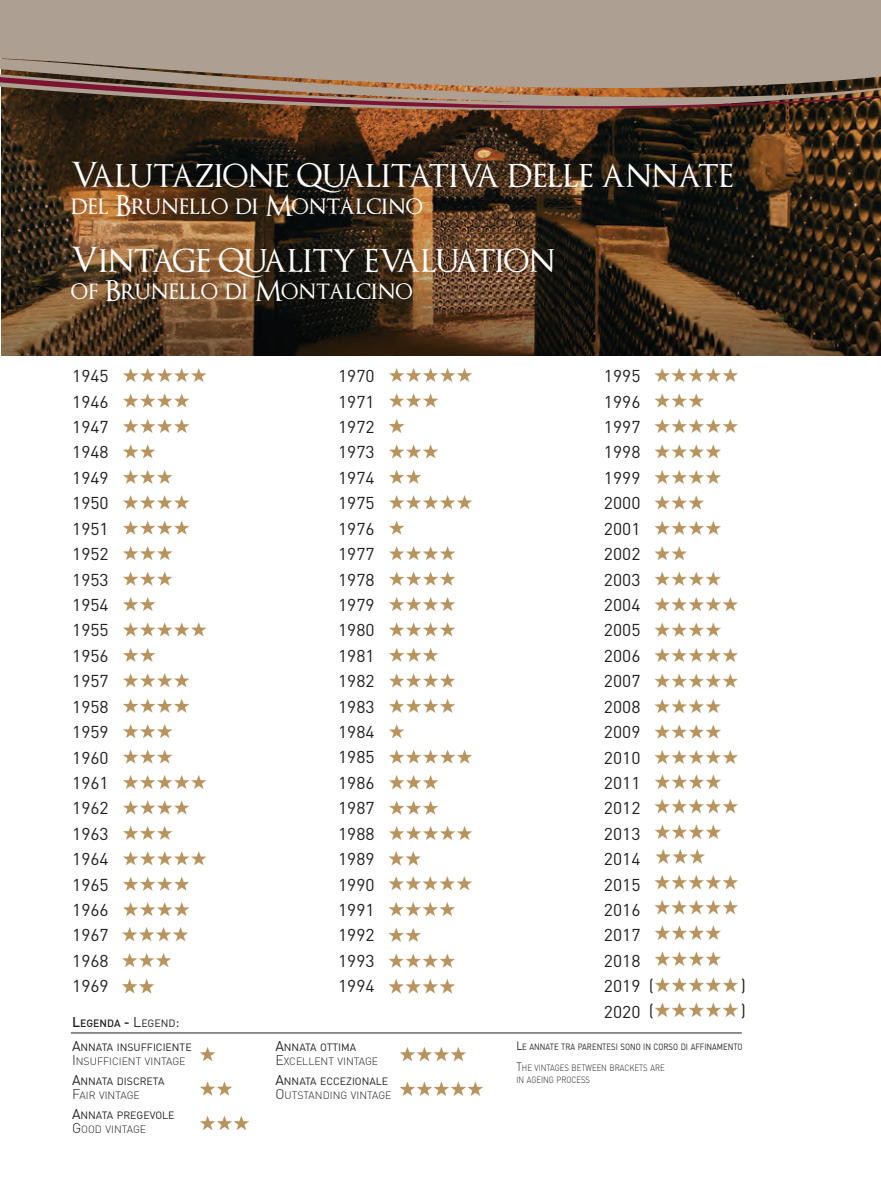
<style>
.page{position:relative;width:881px;height:1180px;background:#fff}
.page>*{position:absolute;margin:0;border:0;box-sizing:border-box;transform-origin:0 0}
.t1{font:31px "Optimus Princeps";color:#fff}
.t2{font:28px "Optimus Princeps";color:#fff}
.t3{font:17px/25.4px "DIN";color:#231f20}
.t4{font:10.4px "DIN";color:#231f20}
.t5{font:300 10.4px "DIN";color:#231f20}
.t6{font:500 10.4px "DIN";color:#231f20}
.t7{font:9px "DIN";color:#231f20;scale:.86 1}
.t8{font:300 9px/12px "DIN";color:#231f20;scale:.86 1}
.s1{font-size:34px}
.s2{font-size:14px}
.s3{font-weight:400;font-size:14px}
.s4{font-weight:400}
.s5{font-size:12px}
</style>
<div class="page">
<div style="left:1px;top:0;width:879px;height:355px;background:#231f20;opacity:.15"></div>
<svg style="left:0;top:20px;width:880px;height:94px;background:#755d49"></svg>
<svg style="left:0;top:27px;width:880px;height:84px;background:#998475"></svg>
<div style="left:0;top:0;width:880px;height:20px;background:#ada092"></div>
<div style="left:262px;top:0;width:618px;height:33px;background:#ada092"></div>
<hr style="left:71px;top:1032px;width:670px;height:1px;background:#231f20">
<img style="left:200px;top:1047px;width:49px;height:81px">
<img style="left:399px;top:1047px;width:83px;height:49px">
<img style="left:124px;top:368px;width:83px;height:547px">
<img style="left:389px;top:368px;width:83px;height:471px">
<img style="left:122px;top:927px;width:66px;height:40px">
<img style="left:122px;top:979px;width:33px;height:15px">
<img style="left:655px;top:774px;width:66px;height:15px">
<img style="left:655px;top:824px;width:66px;height:40px">
<img style="left:654px;top:368px;width:83px;height:395px">
<img style="left:388px;top:876px;width:83px;height:92px">
<img style="left:388px;top:979px;width:67px;height:15px">
<img style="left:388px;top:851px;width:33px;height:15px">
<img style="left:654px;top:799px;width:83px;height:15px">
<img style="left:654px;top:875px;width:83px;height:15px">
<img style="left:655px;top:977px;width:82px;height:40px">
<img style="left:655px;top:925px;width:66px;height:41px">
<img style="left:654px;top:900px;width:83px;height:15px">
<p class="t1" style="left:71px;top:160px;width:664px"><span class="s1">V</span>ALUTAZIONE QUALITATIVA DELLE ANNATE</p>
<p class="t2" style="left:71px;top:191px;width:353px">del Brunello di Montalcino</p>
<p class="t1" style="left:71px;top:245px;width:485px"><span class="s1">V</span>INTAGE QUALITY EVALUATION</p>
<p class="t2" style="left:71px;top:276px;width:343px">of Brunello di Montalcino</p>
<p class="t3" style="left:72px;top:365px;width:38px">1945</p>
<p class="t3" style="left:72px;top:391px;width:38px">1946</p>
<p class="t3" style="left:72px;top:416px;width:38px">1947</p>
<p class="t3" style="left:72px;top:441px;width:38px">1948</p>
<p class="t3" style="left:72px;top:467px;width:38px">1949</p>
<p class="t3" style="left:72px;top:492px;width:38px">1950</p>
<p class="t3" style="left:72px;top:517px;width:38px">1951</p>
<p class="t3" style="left:72px;top:543px;width:38px">1952</p>
<p class="t3" style="left:72px;top:568px;width:38px">1953</p>
<p class="t3" style="left:72px;top:594px;width:38px">1954</p>
<p class="t3" style="left:72px;top:619px;width:38px">1955</p>
<p class="t3" style="left:72px;top:644px;width:38px">1956</p>
<p class="t3" style="left:72px;top:670px;width:38px">1957</p>
<p class="t3" style="left:72px;top:695px;width:38px">1958</p>
<p class="t3" style="left:72px;top:721px;width:38px">1959</p>
<p class="t3" style="left:72px;top:746px;width:38px">1960</p>
<p class="t3" style="left:72px;top:771px;width:38px">1961</p>
<p class="t3" style="left:72px;top:797px;width:38px">1962</p>
<p class="t3" style="left:72px;top:822px;width:38px">1963</p>
<p class="t3" style="left:72px;top:848px;width:38px">1964</p>
<p class="t3" style="left:72px;top:873px;width:38px">1965</p>
<p class="t3" style="left:72px;top:898px;width:38px">1966</p>
<p class="t3" style="left:72px;top:924px;width:38px">1967</p>
<p class="t3" style="left:72px;top:949px;width:38px">1968</p>
<p class="t3" style="left:72px;top:975px;width:38px">1969</p>
<p class="t6" style="left:72px;top:1019px;width:109px"><span class="s2">L</span>EGENDA <span class="s2">-</span> <span class="s3">L</span><span class="s4">EGEND</span><span class="s3">:</span></p>
<p class="t3" style="left:338px;top:365px;width:38px">1970</p>
<p class="t3" style="left:338px;top:390px;width:38px">1971</p>
<p class="t3" style="left:338px;top:416px;width:38px">1972</p>
<p class="t3" style="left:338px;top:441px;width:38px">1973</p>
<p class="t3" style="left:338px;top:467px;width:38px">1974</p>
<p class="t3" style="left:338px;top:492px;width:38px">1975</p>
<p class="t3" style="left:338px;top:517px;width:38px">1976</p>
<p class="t3" style="left:338px;top:543px;width:38px">1977</p>
<p class="t3" style="left:338px;top:568px;width:38px">1978</p>
<p class="t3" style="left:338px;top:594px;width:38px">1979</p>
<p class="t3" style="left:338px;top:619px;width:38px">1980</p>
<p class="t3" style="left:338px;top:644px;width:38px">1981</p>
<p class="t3" style="left:338px;top:670px;width:38px">1982</p>
<p class="t3" style="left:338px;top:695px;width:38px">1983</p>
<p class="t3" style="left:338px;top:721px;width:38px">1984</p>
<p class="t3" style="left:338px;top:746px;width:38px">1985</p>
<p class="t3" style="left:338px;top:771px;width:38px">1986</p>
<p class="t3" style="left:338px;top:797px;width:38px">1987</p>
<p class="t3" style="left:338px;top:822px;width:38px">1988</p>
<p class="t3" style="left:338px;top:848px;width:38px">1989</p>
<p class="t3" style="left:338px;top:873px;width:38px">1990</p>
<p class="t3" style="left:338px;top:898px;width:38px">1991</p>
<p class="t3" style="left:338px;top:924px;width:38px">1992</p>
<p class="t3" style="left:338px;top:949px;width:38px">1993</p>
<p class="t3" style="left:338px;top:975px;width:38px">1994</p>
<p class="t3" style="left:603px;top:365px;width:38px">1995</p>
<p class="t3" style="left:603px;top:390px;width:38px">1996</p>
<p class="t3" style="left:603px;top:416px;width:38px">1997</p>
<p class="t3" style="left:603px;top:441px;width:38px">1998</p>
<p class="t3" style="left:603px;top:467px;width:38px">1999</p>
<p class="t3" style="left:603px;top:492px;width:38px">2000</p>
<p class="t3" style="left:603px;top:517px;width:38px">2001</p>
<p class="t3" style="left:603px;top:543px;width:38px">2002</p>
<p class="t3" style="left:603px;top:568px;width:38px">2003</p>
<p class="t3" style="left:603px;top:594px;width:38px">2004</p>
<p class="t3" style="left:603px;top:619px;width:38px">2005</p>
<p class="t3" style="left:603px;top:644px;width:38px">2006</p>
<p class="t3" style="left:603px;top:670px;width:38px">2007</p>
<p class="t3" style="left:603px;top:695px;width:38px">2008</p>
<p class="t3" style="left:603px;top:721px;width:38px">2009</p>
<p class="t3" style="left:603px;top:746px;width:38px">2010</p>
<p class="t3" style="left:603px;top:772px;width:38px">2011</p>
<p class="t3" style="left:603px;top:797px;width:38px">2012</p>
<p class="t3" style="left:603px;top:822px;width:38px">2013</p>
<p class="t3" style="left:603px;top:848px;width:38px">2014</p>
<p class="t3" style="left:603px;top:873px;width:38px">2015</p>
<p class="t3" style="left:603px;top:898px;width:38px">2016</p>
<p class="t3" style="left:603px;top:924px;width:38px">2017</p>
<p class="t3" style="left:603px;top:949px;width:38px">2018<br>2019</p>
<p class="t3" style="left:603px;top:1000px;width:38px">2020</p>
<p class="t3" style="left:648px;top:974px;width:7px">(</p>
<p class="t3" style="left:740px;top:974px;width:7px">)</p>
<p class="t3" style="left:648px;top:1000px;width:7px">(</p>
<p class="t3" style="left:740px;top:1000px;width:7px">)</p>
<p class="t4" style="left:72px;top:1043px;width:121px"><span class="s2">A</span>NNATA INSUFFICIENTE</p>
<p class="t5" style="left:72px;top:1057px;width:115px"><span class="s2">I</span>NSUFFICIENT VINTAGE</p>
<p class="t4" style="left:72px;top:1077px;width:94px"><span class="s2">A</span>NNATA DISCRETA</p>
<p class="t5" style="left:72px;top:1091px;width:69px"><span class="s2">F</span>AIR VINTAGE</p>
<p class="t4" style="left:72px;top:1111px;width:104px"><span class="s2">A</span>NNATA PREGEVOLE</p>
<p class="t5" style="left:72px;top:1125px;width:76px"><span class="s2">G</span>OOD VINTAGE</p>
<p class="t4" style="left:275px;top:1043px;width:82px"><span class="s2">A</span>NNATA OTTIMA</p>
<p class="t5" style="left:275px;top:1057px;width:104px"><span class="s2">E</span>XCELLENT VINTAGE</p>
<p class="t4" style="left:275px;top:1077px;width:114px"><span class="s2">A</span>NNATA ECCEZIONALE</p>
<p class="t5" style="left:275px;top:1091px;width:118px"><span class="s2">O</span>UTSTANDING VINTAGE</p>
<p class="t7" style="left:516px;top:1043px;width:264px"><span class="s5">L</span>E ANNATE TRA PARENTESI SONO IN CORSO DI AFFINAMENTO</p>
<p class="t8" style="left:516px;top:1062px;width:174px"><span class="s5">T</span>HE VINTAGES BETWEEN BRACKETS ARE<br>IN AGEING PROCESS</p>
</div>
